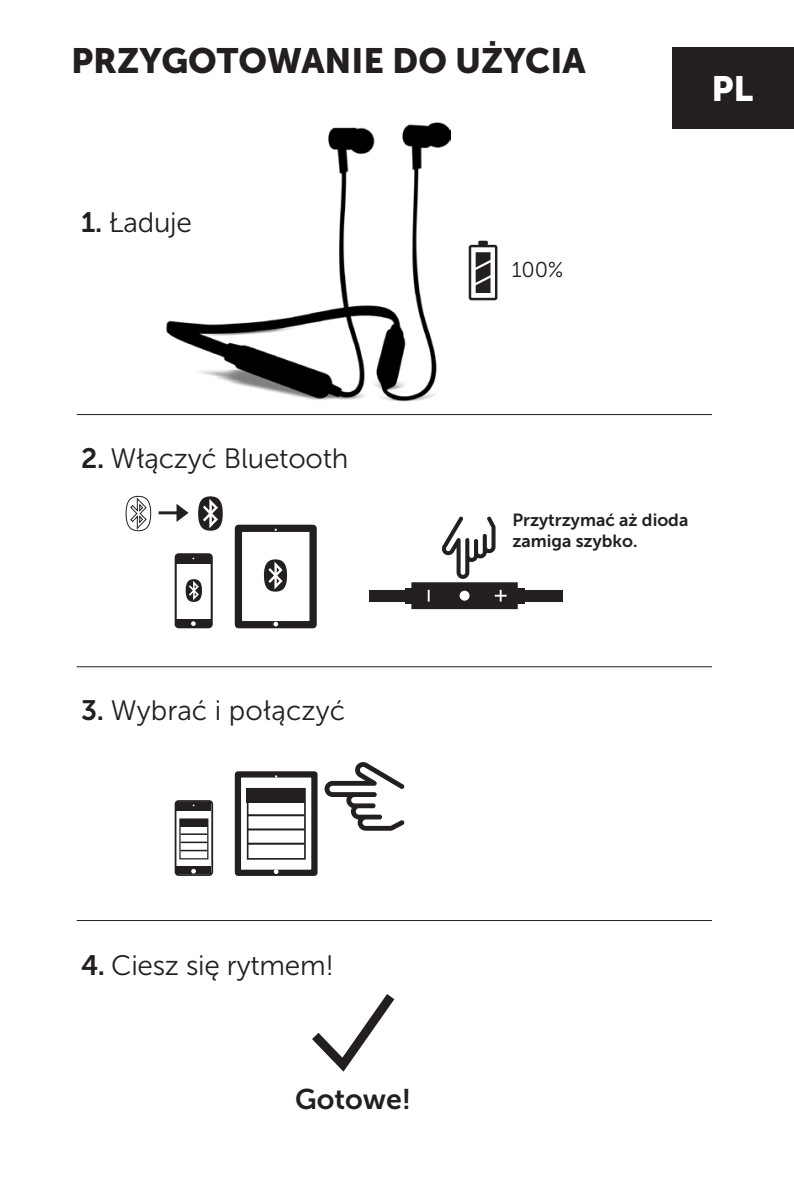
<style>
.page{position:relative;width:794px;height:1188px;background:#fff}
.page>*{position:absolute;margin:0;border:0;box-sizing:border-box;transform-origin:0 0}
.t1{font:35px "Museo Sans 900";color:#231f20}
.t2{font:35px "Museo Sans 900";color:#fff}
.t3{font:28.35px "Museo Sans 700";color:#231f20}
.t4{font:28px "Museo Sans 300";letter-spacing:-.01em;color:#231f20}
.t5{font:21.35px "Museo Sans 300";color:#231f20}
.t6{font:17.5px/21px "Museo Sans 700";color:#231f20}
.s1{font-family:"Museo Sans 700"}
</style>
<div class="page">
<div style="left:671px;top:47px;width:123px;height:82px;background:#231f20"></div>
<svg style="left:475px;top:252px;width:15px;height:41px"></svg>
<div style="left:468px;top:245px;width:29px;height:55px;border:2px solid #231f20;border-radius:2px"></div>
<svg style="left:478px;top:241px;width:10px;height:4px"></svg>
<hr style="left:77px;top:414px;width:635px;height:1px;background:#231f20">
<hr style="left:77px;top:666px;width:635px;height:1px;background:#231f20">
<hr style="left:77px;top:920px;width:635px;height:1px;background:#231f20">
<div style="left:247px;top:788px;width:58px;height:14px;background:#231f20"></div>
<div style="left:247px;top:788px;width:59px;height:71px;border:2px solid #231f20"></div>
<div style="left:235px;top:771px;width:82px;height:105px;border:6px solid #231f20"></div>
<svg style="left:274px;top:869px;width:4px;height:5px"></svg>
<hr style="left:248px;top:814px;width:56px;height:2px;background:#231f20">
<hr style="left:248px;top:828px;width:56px;height:2px;background:#231f20">
<hr style="left:248px;top:842px;width:56px;height:2px;background:#231f20">
<div style="left:180px;top:819px;width:28px;height:7px;background:#231f20"></div>
<div style="left:179px;top:818px;width:29px;height:41px;border:1px solid #231f20"></div>
<div style="left:175px;top:800px;width:38px;height:76px;border:2px solid #231f20;border-radius:3px"></div>
<div style="left:176px;top:866px;width:35px;height:7px;background:#231f20"></div>
<div style="left:176px;top:802px;width:35px;height:8px;background:#231f20"></div>
<svg style="left:191px;top:869px;width:5px;height:4px"></svg>
<hr style="left:181px;top:833px;width:26px;height:2px;background:#231f20">
<hr style="left:181px;top:841px;width:26px;height:2px;background:#231f20">
<svg style="left:181px;top:850px;width:26px;height:1px"></svg>
<svg style="left:411px;top:516px;width:106px;height:93px"></svg>
<div style="left:369px;top:590px;width:40px;height:11px;background:#231f20"></div>
<div style="left:519px;top:590px;width:44px;height:11px;background:#231f20"></div>
<div style="left:516px;top:588px;width:8px;height:15px;background:#231f20"></div>
<div style="left:405px;top:588px;width:9px;height:15px;background:#231f20"></div>
<svg style="left:324px;top:762px;width:81px;height:69px"></svg>
<svg style="left:125px;top:495px;width:26px;height:36px"></svg>
<svg style="left:198px;top:496px;width:25px;height:35px"></svg>
<hr style="left:158px;top:511px;width:22px;height:3px;background:#231f20">
<svg style="left:176px;top:504px;width:12px;height:18px"></svg>
<div style="left:235px;top:525px;width:82px;height:103px;border:7px solid #231f20"></div>
<svg style="left:273px;top:622px;width:5px;height:4px"></svg>
<svg style="left:264px;top:559px;width:23px;height:32px"></svg>
<div style="left:175px;top:553px;width:38px;height:75px;border:2px solid #231f20;border-radius:3px"></div>
<div style="left:176px;top:619px;width:35px;height:7px;background:#231f20"></div>
<div style="left:176px;top:555px;width:35px;height:8px;background:#231f20"></div>
<svg style="left:191px;top:621px;width:5px;height:5px"></svg>
<svg style="left:186px;top:579px;width:16px;height:23px"></svg>
<svg style="left:312px;top:994px;width:83px;height:78px"></svg>
<img style="left:166px;top:123px;width:285px;height:279px">
<p class="t1" style="left:71px;top:41px;width:516px">PRZYGOTOWANIE DO UŻYCIA</p>
<p class="t4" style="left:81px;top:207px;width:112px"><span class="s1">1.</span> Ładuje</p>
<p class="t5" style="left:512px;top:258px;width:53px">100%</p>
<p class="t2" style="left:711px;top:69px;width:43px">PL</p>
<p class="t4" style="left:81px;top:443px;width:269px"><span class="s1">2.</span> Włączyć Bluetooth</p>
<p class="t4" style="left:81px;top:695px;width:265px"><span class="s1">3.</span> Wybrać i połączyć</p>
<p class="t6" style="left:512px;top:509px;width:177px">Przytrzymać aż dioda zamiga szybko.</p>
<p class="t4" style="left:81px;top:950px;width:254px"><span class="s1">4.</span> Ciesz się rytmem!</p>
<p class="t3" style="left:295px;top:1083px;width:118px">Gotowe!</p>
</div>
